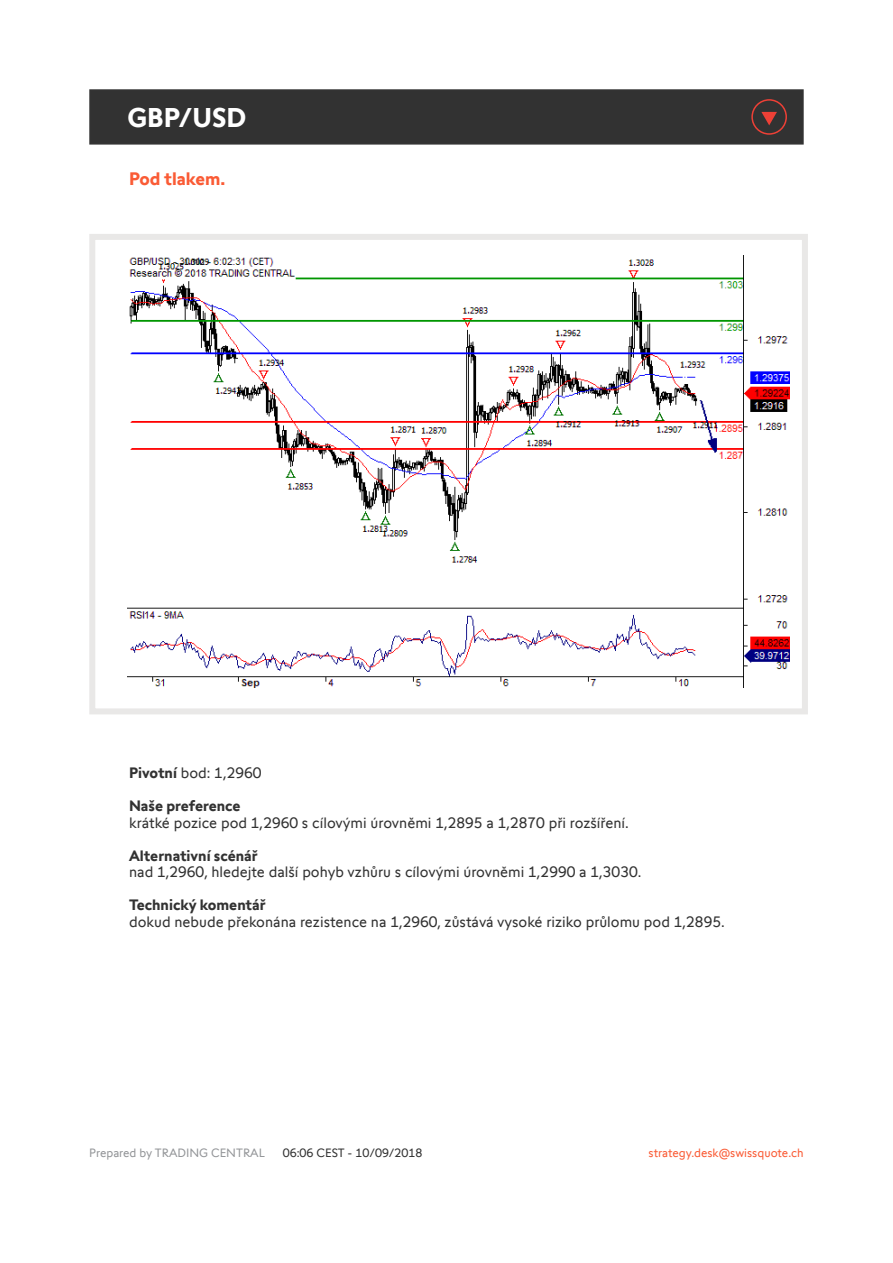
<style>
.page{position:relative;width:893px;height:1263px;background:#fff}
.page>*{position:absolute;margin:0;border:0;box-sizing:border-box;transform-origin:0 0}
.t1{font:700 27px "Swissquote CT";color:#fff}
.t2{font:700 18px "Swissquote CT";color:#fa5b35}
.t3{font:15px "Swissquote CT";color:#323232}
.t4{font:700 15px "Swissquote CT";color:#323232}
.t5{font:12px "Swissquote CT";color:#fa5b35}
.t6{font:12px "Swissquote CT";color:#939598}
.t7{font:12px "Swissquote CT";color:#323232}
.s1{font-weight:700}
</style>
<div class="page">
<div style="left:89px;top:234px;width:719px;height:480px;border:6px solid #e9e8e7"></div>
<div style="left:89px;top:89px;width:715px;height:56px;background:#323232;border:2px solid #323232"></div>
<img style="left:128px;top:255px;width:661px;height:432px">
<svg style="left:751px;top:99px;width:36px;height:36px"></svg>
<h1 class="t1" style="left:128px;top:101px;width:120px">GBP/USD</h1>
<p class="t2" style="left:129px;top:168px;width:98px">Pod tlakem.</p>
<p class="t3" style="left:129px;top:764px;width:134px"><span class="s1">Pivotní</span> bod: 1,2960</p>
<p class="t4" style="left:129px;top:797px;width:113px">Naše preference</p>
<p class="t3" style="left:129px;top:814px;width:501px">krátké pozice pod 1,2960 s cílovými úrovněmi 1,2895 a 1,2870 při rozšíření.</p>
<p class="t4" style="left:129px;top:846px;width:130px">Alternativní scénář</p>
<p class="t3" style="left:129px;top:863px;width:514px">nad 1,2960, hledejte další pohyb vzhůru s cílovými úrovněmi 1,2990 a 1,3030.</p>
<p class="t4" style="left:129px;top:896px;width:138px">Technický komentář</p>
<p class="t3" style="left:129px;top:913px;width:597px">dokud nebude překonána rezistence na 1,2960, zůstává vysoké riziko průlomu pod 1,2895.</p>
<p class="t6" style="left:89px;top:1145px;width:177px">Prepared by TRADING CENTRAL</p>
<p class="t7" style="left:283px;top:1145px;width:141px">06:06 CEST - 10/09/2018</p>
<p class="t5" style="left:649px;top:1145px;width:157px">strategy.desk@swissquote.ch</p>
</div>
